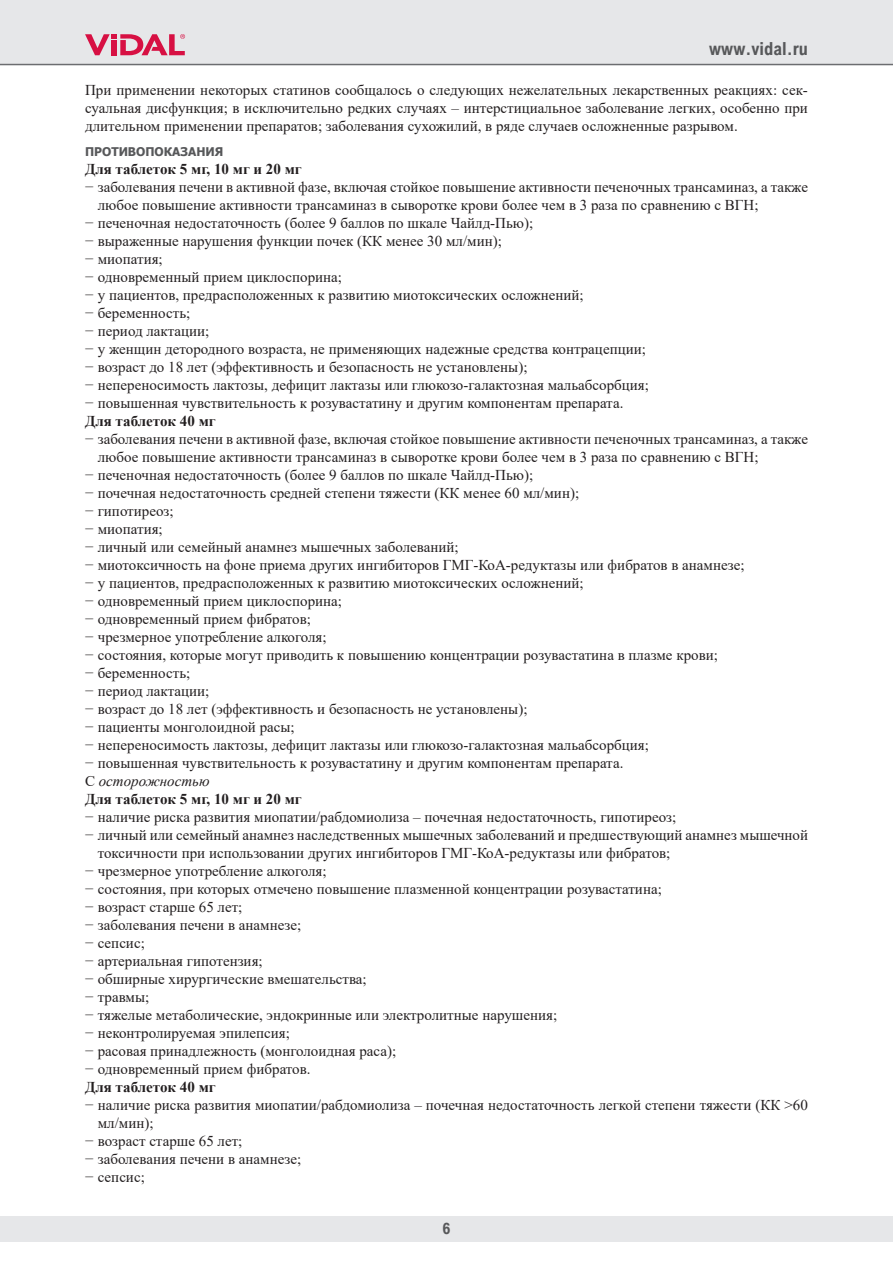
<style>
.page{position:relative;width:893px;height:1263px;background:#fff}
.page>*{position:absolute;margin:0;border:0;box-sizing:border-box;transform-origin:0 0}
.t1{font:700 18px "Arial Nova Cond";color:#57585a}
.t2{font:700 15.75px "Arial Nova Cond";color:#57585a}
.t3{font:15px/18px "Times New Roman";color:#231f20;text-align:justify}
.t4{font:700 15px "Times New Roman";color:#231f20}
.t5{font:italic 15px "Times New Roman";color:#231f20}
.t6{font:700 12px "Tahoma";color:#57585a}
.s1{font-style:normal}
</style>
<div class="page">
<div style="left:0;top:1216px;width:893px;height:26px;background:#e6e7e9"></div>
<div style="left:0;top:0;width:893px;height:64px;background:#e6e7e9"></div>
<svg style="left:85px;top:34px;width:100px;height:21px"></svg>
<hr style="left:0;top:64px;width:893px;height:1px;background:#6c6d70">
<p class="t1" style="left:709px;top:38px;width:100px">www.vidal.ru</p>
<p class="t3" style="left:85px;top:81px;width:724px">При применении некоторых статинов сообщалось о следующих нежелательных лекарственных реакциях: сек&shy;суальная дисфункция; в исключительно редких случаях – интерстициальное заболевание легких, особенно при длительном применении препаратов; заболевания сухожилий, в ряде случаев осложненные разрывом.</p>
<p class="t6" style="left:85px;top:143px;width:140px">ПРОТИВОПОКАЗАНИЯ</p>
<p class="t4" style="left:85px;top:158px;width:218px">Для таблеток 5 мг, 10 мг и 20 мг</p>
<p class="t3" style="left:85px;top:178px;width:724px">− заболевания печени в активной фазе, включая стойкое повышение активности печеночных трансаминаз, а также</p>
<p class="t3" style="left:98px;top:196px;width:662px">любое повышение активности трансаминаз в сыворотке крови более чем в 3 раза по сравнению с ВГН;</p>
<p class="t3" style="left:85px;top:214px;width:450px">− печеночная недостаточность (более 9 баллов по шкале Чайлд-Пью);</p>
<p class="t3" style="left:85px;top:232px;width:418px">− выраженные нарушения функции почек (КК менее 30 мл/мин);</p>
<p class="t3" style="left:85px;top:250px;width:79px">− миопатия;</p>
<p class="t3" style="left:85px;top:268px;width:258px">− одновременный прием циклоспорина;</p>
<p class="t3" style="left:85px;top:286px;width:500px">− у пациентов, предрасположенных к развитию миотоксических осложнений;</p>
<p class="t3" style="left:85px;top:304px;width:107px">− беременность;</p>
<p class="t3" style="left:85px;top:322px;width:126px">− период лактации;</p>
<p class="t3" style="left:85px;top:340px;width:562px">− у женщин детородного возраста, не применяющих надежные средства контрацепции;</p>
<p class="t3" style="left:85px;top:358px;width:444px">− возраст до 18 лет (эффективность и безопасность не установлены);</p>
<p class="t3" style="left:85px;top:376px;width:565px">− непереносимость лактозы, дефицит лактазы или глюкозо-галактозная мальабсорбция;</p>
<p class="t3" style="left:85px;top:394px;width:540px">− повышенная чувствительность к розувастатину и другим компонентам препарата.</p>
<p class="t4" style="left:85px;top:410px;width:132px">Для таблеток 40 мг</p>
<p class="t3" style="left:85px;top:430px;width:724px">− заболевания печени в активной фазе, включая стойкое повышение активности печеночных трансаминаз, а также</p>
<p class="t3" style="left:98px;top:448px;width:662px">любое повышение активности трансаминаз в сыворотке крови более чем в 3 раза по сравнению с ВГН;</p>
<p class="t3" style="left:85px;top:466px;width:450px">− печеночная недостаточность (более 9 баллов по шкале Чайлд-Пью);</p>
<p class="t3" style="left:85px;top:484px;width:496px">− почечная недостаточность средней степени тяжести (КК менее 60 мл/мин);</p>
<p class="t3" style="left:85px;top:502px;width:90px">− гипотиреоз;</p>
<p class="t3" style="left:85px;top:520px;width:79px">− миопатия;</p>
<p class="t3" style="left:85px;top:538px;width:375px">− личный или семейный анамнез мышечных заболеваний;</p>
<p class="t3" style="left:85px;top:556px;width:661px">− миотоксичность на фоне приема других ингибиторов ГМГ-КоА-редуктазы или фибратов в анамнезе;</p>
<p class="t3" style="left:85px;top:574px;width:500px">− у пациентов, предрасположенных к развитию миотоксических осложнений;</p>
<p class="t3" style="left:85px;top:592px;width:258px">− одновременный прием циклоспорина;</p>
<p class="t3" style="left:85px;top:610px;width:227px">− одновременный прием фибратов;</p>
<p class="t3" style="left:85px;top:628px;width:243px">− чрезмерное употребление алкоголя;</p>
<p class="t3" style="left:85px;top:646px;width:634px">− состояния, которые могут приводить к повышению концентрации розувастатина в плазме крови;</p>
<p class="t3" style="left:85px;top:664px;width:107px">− беременность;</p>
<p class="t3" style="left:85px;top:682px;width:126px">− период лактации;</p>
<p class="t3" style="left:85px;top:700px;width:444px">− возраст до 18 лет (эффективность и безопасность не установлены);</p>
<p class="t3" style="left:85px;top:718px;width:211px">− пациенты монголоидной расы;</p>
<p class="t3" style="left:85px;top:736px;width:565px">− непереносимость лактозы, дефицит лактазы или глюкозо-галактозная мальабсорбция;</p>
<p class="t3" style="left:85px;top:754px;width:540px">− повышенная чувствительность к розувастатину и другим компонентам препарата.</p>
<p class="t5" style="left:85px;top:771px;width:126px"><span class="s1">С</span> осторожностью</p>
<p class="t4" style="left:85px;top:788px;width:218px">Для таблеток 5 мг, 10 мг и 20 мг</p>
<p class="t3" style="left:85px;top:808px;width:593px">− наличие риска развития миопатии/рабдомиолиза – почечная недостаточность, гипотиреоз;</p>
<p class="t3" style="left:85px;top:826px;width:724px">− личный или семейный анамнез наследственных мышечных заболеваний и предшествующий анамнез мышечной</p>
<p class="t3" style="left:98px;top:844px;width:574px">токсичности при использовании других ингибиторов ГМГ-КоА-редуктазы или фибратов;</p>
<p class="t3" style="left:85px;top:862px;width:243px">− чрезмерное употребление алкоголя;</p>
<p class="t3" style="left:85px;top:880px;width:578px">− состояния, при которых отмечено повышение плазменной концентрации розувастатина;</p>
<p class="t3" style="left:85px;top:898px;width:159px">− возраст старше 65 лет;</p>
<p class="t3" style="left:85px;top:916px;width:218px">− заболевания печени в анамнезе;</p>
<p class="t3" style="left:85px;top:934px;width:61px">− сепсис;</p>
<p class="t3" style="left:85px;top:952px;width:179px">− артериальная гипотензия;</p>
<p class="t3" style="left:85px;top:970px;width:283px">− обширные хирургические вмешательства;</p>
<p class="t3" style="left:85px;top:988px;width:66px">− травмы;</p>
<p class="t3" style="left:85px;top:1006px;width:474px">− тяжелые метаболические, эндокринные или электролитные нарушения;</p>
<p class="t3" style="left:85px;top:1024px;width:206px">− неконтролируемая эпилепсия;</p>
<p class="t3" style="left:85px;top:1042px;width:313px">− расовая принадлежность (монголоидная раса);</p>
<p class="t3" style="left:85px;top:1060px;width:227px">− одновременный прием фибратов.</p>
<p class="t4" style="left:85px;top:1076px;width:132px">Для таблеток 40 мг</p>
<p class="t3" style="left:85px;top:1096px;width:724px">− наличие риска развития миопатии/рабдомиолиза – почечная недостаточность легкой степени тяжести (КК &gt;60</p>
<p class="t3" style="left:98px;top:1114px;width:57px">мл/мин);</p>
<p class="t3" style="left:85px;top:1132px;width:159px">− возраст старше 65 лет;</p>
<p class="t3" style="left:85px;top:1150px;width:218px">− заболевания печени в анамнезе;</p>
<p class="t3" style="left:85px;top:1168px;width:61px">− сепсис;</p>
<p class="t2" style="left:443px;top:1218px;width:9px">6</p>
</div>
